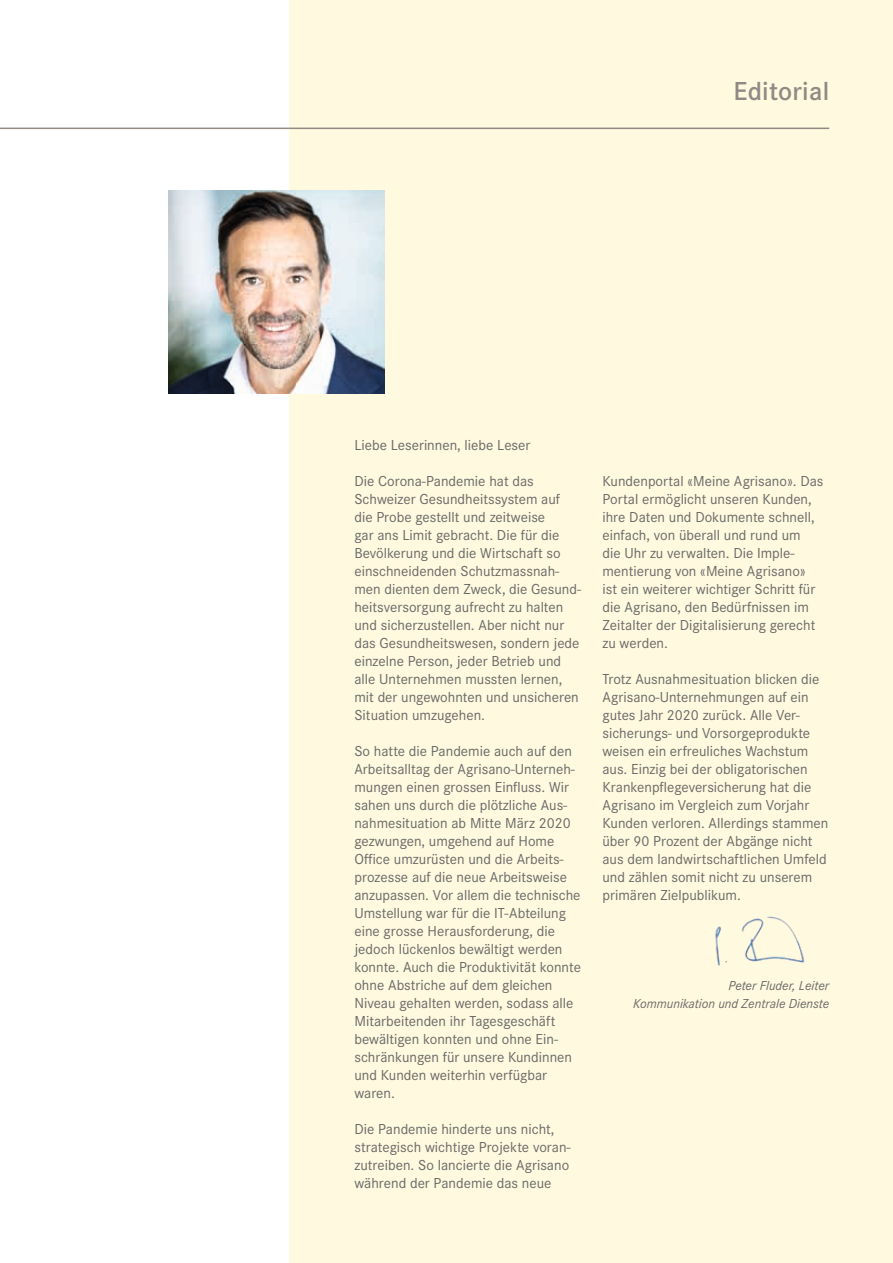
<style>
.page{position:relative;width:893px;height:1263px;background:#fff}
.page>*{position:absolute;margin:0;border:0;box-sizing:border-box;transform-origin:0 0}
.t1{font:600 27px "Corporate S";letter-spacing:.01em;color:#918984}
.t2{font:15px/18px "Corporate S";color:#686867}
.t3{font:italic 13.5px/18px "Corporate S";color:#686867;text-align:right}
</style>
<div class="page">
<div style="left:289px;top:0;width:604px;height:1263px;background:#fff9df"></div>
<img style="left:169px;top:190px;width:216px;height:203px">
<hr style="left:0;top:128px;width:289px;height:1px;background:#918984">
<hr style="left:289px;top:128px;width:540px;height:1px;background:#918984">
<img style="left:715px;top:916px;width:90px;height:50px">
<h1 class="t1" style="left:733px;top:76px;width:97px">Editorial</h1>
<p class="t2" style="left:354px;top:436px;width:178px">Liebe Leserinnen, liebe Leser</p>
<p class="t2" style="left:354px;top:472px;width:228px">Die Corona-Pandemie hat das Schweizer Gesundheitssystem auf die Probe gestellt und zeitweise<br>gar ans Limit gebracht. Die für die Bevölkerung und die Wirtschaft so einschneidenden Schutzmassnah&shy;men dienten dem Zweck, die Gesund&shy;heitsversorgung aufrecht zu halten und sicherzustellen. Aber nicht nur das Gesundheitswesen, sondern jede einzelne Person, jeder Betrieb und alle Unternehmen mussten lernen, mit der ungewohnten und unsicheren Situation umzugehen.</p>
<p class="t2" style="left:354px;top:742px;width:228px">So hatte die Pandemie auch auf den Arbeitsalltag der Agrisano-Unterneh&shy;mungen einen grossen Einfluss. Wir sahen uns durch die plötzliche Aus&shy;nahmesituation ab Mitte März 2020 gezwungen, umgehend auf Home Office umzurüsten und die Arbeits&shy;prozesse auf die neue Arbeitsweise anzupassen. Vor allem die technische Umstellung war für die IT-Abteilung eine grosse Herausforderung, die jedoch lückenlos bewältigt werden konnte. Auch die Produktivität konnte ohne Abstriche auf dem gleichen Niveau gehalten werden, sodass alle Mitarbeitenden ihr Tagesgeschäft bewältigen konnten und ohne Ein&shy;schränkungen für unsere Kundinnen und Kunden weiterhin verfügbar waren.</p>
<p class="t2" style="left:354px;top:1120px;width:218px">Die Pandemie hinderte uns nicht, strategisch wichtige Projekte voran&shy;zutreiben. So lancierte die Agrisano während der Pandemie das neue</p>
<p class="t2" style="left:602px;top:472px;width:223px">Kundenportal «Meine Agrisano». Das<br>Portal ermöglicht unseren Kunden, ihre Daten und Dokumente schnell, einfach, von überall und rund um<br>die Uhr zu verwalten. Die Imple&shy;mentierung von «Meine Agrisano» ist ein weiterer wichtiger Schritt für die Agrisano, den Bedürfnissen im<br>Zeitalter der Digitalisierung gerecht zu werden.</p>
<p class="t2" style="left:602px;top:670px;width:227px">Trotz Ausnahmesituation blicken die Agrisano-Unternehmungen auf ein gutes Jahr 2020 zurück. Alle Ver&shy;sicherungs- und Vorsorgeprodukte weisen ein erfreuliches Wachstum aus. Einzig bei der obligatorischen Krankenpflegeversicherung hat die Agrisano im Vergleich zum Vorjahr Kunden verloren. Allerdings stammen über 90 Prozent der Abgänge nicht aus dem landwirtschaftlichen Umfeld und zählen somit nicht zu unserem primären Zielpublikum.</p>
<p class="t3" style="left:633px;top:977px;width:198px">Peter Fluder, Leiter<br>Kommunikation und Zentrale Dienste</p>
</div>
